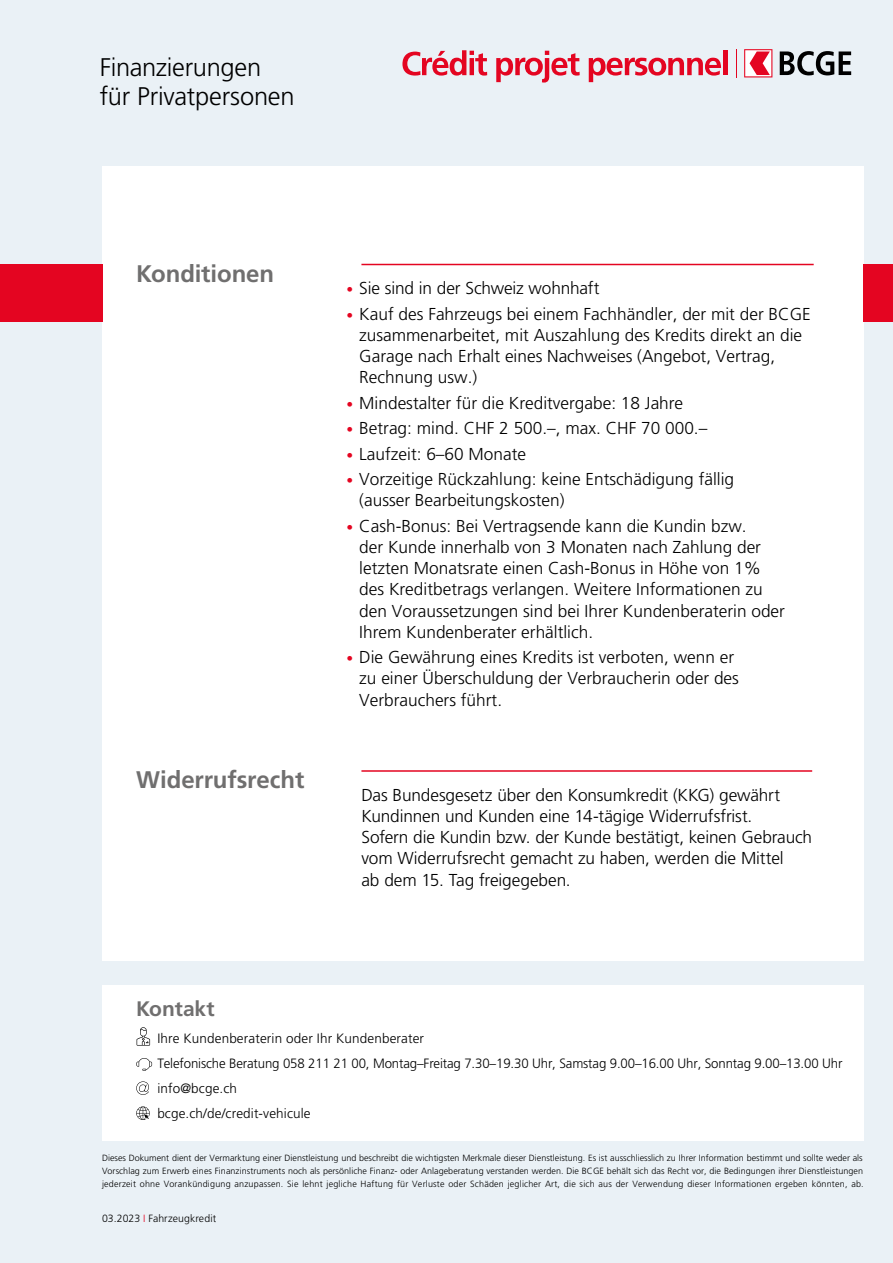
<style>
.page{position:relative;width:893px;height:1263px;background:#eaf1f6}
.page>*{position:absolute;margin:0;border:0;box-sizing:border-box;transform-origin:0 0}
.t1{font:300 25.5px/28.5px "Frutiger LT Std";letter-spacing:-.01em;color:#000}
.t2{font:700 24px "Frutiger LT Std";letter-spacing:-.005em;color:#706f6f}
.t3{font:700 21px "Frutiger LT Std";letter-spacing:-.005em;color:#706f6f}
.t4{font:300 17.25px/21.1px "Frutiger LT Std";color:#000}
.t5{font:300 13.5px/25px "Frutiger LT Std";letter-spacing:-.01em;color:#000}
.t6{font:300 10.5px "Frutiger LT Std";letter-spacing:.01em;color:#000}
.t7{font:300 9px/12.8px "Frutiger LT Std";letter-spacing:.02em;color:#000;text-align:justify}
.s1{font-size:13.5px;color:#e40521}
.s2{color:#e40521}
</style>
<div class="page">
<div style="left:102px;top:167px;width:761px;height:794px;background:#fff"></div>
<div style="left:102px;top:985px;width:761px;height:156px;background:#fff"></div>
<div style="left:0;top:264px;width:102px;height:57px;background:#e40521"></div>
<div style="left:863px;top:264px;width:30px;height:57px;background:#e40521"></div>
<hr style="left:361px;top:264px;width:453px;height:1px;background:#e40521">
<hr style="left:361px;top:770px;width:451px;height:2px;background:#e40521">
<svg style="left:744px;top:49px;width:28px;height:28px"></svg>
<svg style="left:780px;top:51px;width:71px;height:24px"></svg>
<svg style="left:402px;top:50px;width:85px;height:26px"></svg>
<svg style="left:496px;top:51px;width:84px;height:32px"></svg>
<svg style="left:589px;top:58px;width:132px;height:24px"></svg>
<div style="left:723px;top:50px;width:5px;height:25px;background:#e40521"></div>
<svg style="left:736px;top:49px;width:1px;height:29px"></svg>
<svg style="left:137px;top:1027px;width:13px;height:18px"></svg>
<svg style="left:136px;top:1058px;width:16px;height:13px"></svg>
<svg style="left:136px;top:1081px;width:13px;height:14px"></svg>
<svg style="left:136px;top:1106px;width:14px;height:14px"></svg>
<h1 class="t1" style="left:100px;top:53px;width:196px">Finanzierungen für Privatpersonen</h1>
<h2 class="t2" style="left:136px;top:259px;width:140px">Konditionen</h2>
<h2 class="t2" style="left:136px;top:765px;width:170px">Widerrufsrecht</h2>
<p class="t4" style="left:347px;top:278px;width:255px"><span class="s1">•</span> Sie sind in der Schweiz wohnhaft</p>
<p class="t4" style="left:359px;top:303px;width:453px;text-indent:-13px"><span class="s1">•</span> Kauf des Fahrzeugs bei einem Fachhändler, der mit der BCGE zusammenarbeitet, mit Auszahlung des Kredits direkt an die Garage nach Erhalt eines Nachweises (Angebot, Vertrag, Rechnung usw.)</p>
<p class="t4" style="left:347px;top:392px;width:338px"><span class="s1">•</span> Mindestalter für die Kreditvergabe: 18 Jahre</p>
<p class="t4" style="left:347px;top:418px;width:362px"><span class="s1">•</span> Betrag: mind. CHF 2 500.–, max. CHF 70 000.–</p>
<p class="t4" style="left:347px;top:443px;width:181px"><span class="s1">•</span> Laufzeit: 6–60 Monate</p>
<p class="t4" style="left:359px;top:469px;width:376px;text-indent:-13px"><span class="s1">•</span> Vorzeitige Rückzahlung: keine Entschädigung fällig (ausser Bearbeitungskosten)</p>
<p class="t4" style="left:359px;top:515px;width:427px;text-indent:-13px"><span class="s1">•</span> Cash-Bonus: Bei Vertragsende kann die Kundin bzw.<br>der Kunde innerhalb von 3 Monaten nach Zahlung der letzten Monatsrate einen Cash-Bonus in Höhe von 1% des Kreditbetrags verlangen. Weitere Informationen zu den Voraussetzungen sind bei Ihrer Kundenberaterin oder Ihrem Kundenberater erhältlich.</p>
<p class="t4" style="left:359px;top:647px;width:381px;text-indent:-13px"><span class="s1">•</span> Die Gewährung eines Kredits ist verboten, wenn er zu einer Überschuldung der Verbraucherin oder des<br>Verbrauchers führt.</p>
<p class="t4" style="left:361px;top:784px;width:452px">Das Bundesgesetz über den Konsumkredit (KKG) gewährt Kundinnen und Kunden eine 14-tägige Widerrufsfrist.<br>Sofern die Kundin bzw. der Kunde bestätigt, keinen Gebrauch vom Widerrufsrecht gemacht zu haben, werden die Mittel<br>ab dem 15. Tag freigegeben.</p>
<p class="t3" style="left:136px;top:996px;width:80px">Kontakt</p>
<p class="t5" style="left:157px;top:1026px;width:687px">Ihre Kundenberaterin oder Ihr Kundenberater<br>Telefonische Beratung 058 211 21 00, Montag–Freitag 7.30–19.30 Uhr, Samstag 9.00–16.00 Uhr, Sonntag 9.00–13.00 Uhr info@bcge.ch<br>bcge.ch/de/credit-vehicule</p>
<p class="t7" style="left:102px;top:1152px;width:763px">Dieses Dokument dient der Vermarktung einer Dienstleistung und beschreibt die wichtigsten Merkmale dieser Dienstleistung. Es ist ausschliesslich zu Ihrer Information bestimmt und sollte weder als Vorschlag zum Erwerb eines Finanzinstruments noch als persönliche Finanz- oder Anlageberatung verstanden werden. Die BCGE behält sich das Recht vor, die Bedingungen ihrer Dienstleistungen jederzeit ohne Vorankündigung anzupassen. Sie lehnt jegliche Haftung für Verluste oder Schäden jeglicher Art, die sich aus der Verwendung dieser Informationen ergeben könnten, ab.</p>
<p class="t6" style="left:102px;top:1212px;width:116px">03.2023 <span class="s2">I</span> Fahrzeugkredit</p>
</div>
